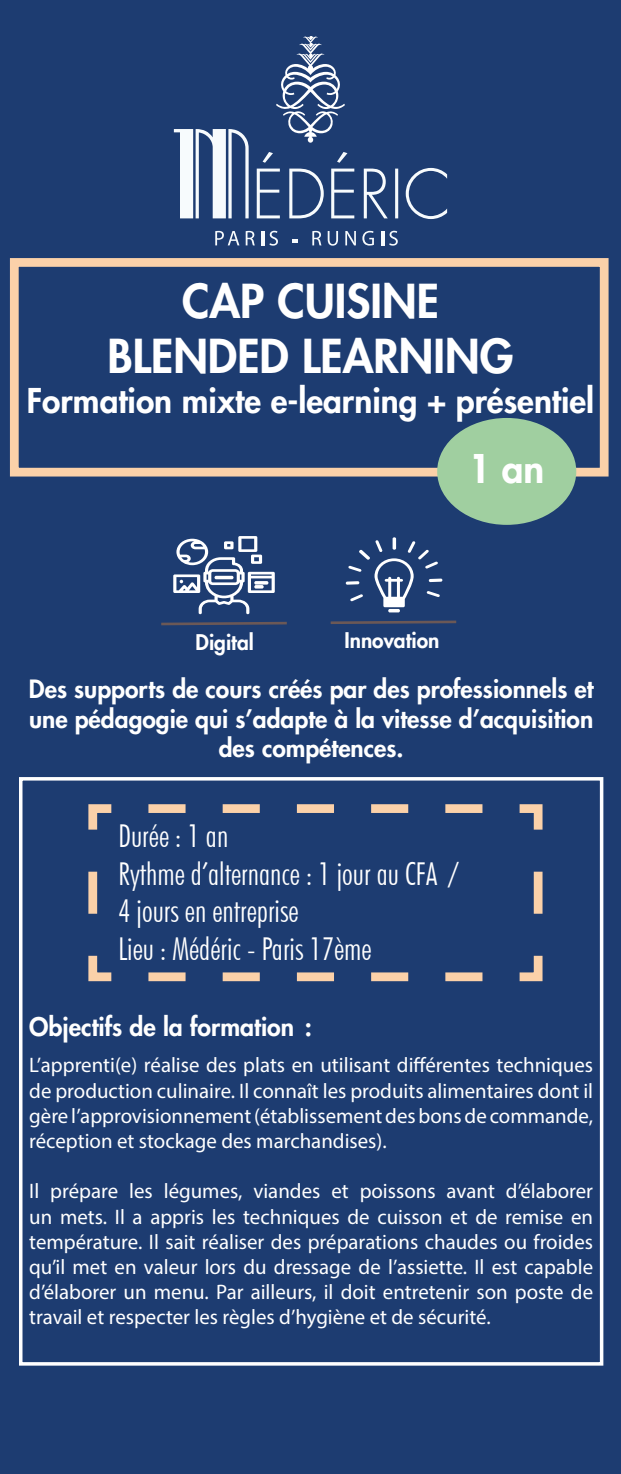
<style>
.page{position:relative;width:621px;height:1474px;background:#fff}
.page>*{position:absolute;margin:0;border:0;box-sizing:border-box;transform-origin:0 0}
.t1{font:800 45.5px/54.6px "Futura";color:#fff;text-align:center}
.t2{font:800 38.5px "Futura";color:#fff}
.t3{font:800 33.25px "Futura";color:#fff}
.t4{font:300 condensed 31.5px/37.8px "Futura BT";color:#fff}
.t5{font:800 24.85px "Futura";color:#fff}
.t6{font:800 24.5px/29.4px "Futura";color:#fff;text-align:center}
.t7{font:21px/25.2px "Myriad Pro";color:#fff;text-align:justify}
.t8{font:800 21px "Futura";color:#fff}
</style>
<div class="page">
<div style="left:0;top:0;width:620px;height:1473px;background:#1d3c71"></div>
<div style="left:10px;top:258px;width:598px;height:218px;border:9px solid #fbd1a9"></div>
<svg style="left:215px;top:231px;width:24px;height:14px"></svg>
<svg style="left:245px;top:231px;width:9px;height:14px"></svg>
<hr style="left:261px;top:231px;width:3px;height:14px;background:#f7fbfd">
<svg style="left:269px;top:231px;width:9px;height:15px"></svg>
<svg style="left:292px;top:239px;width:5px;height:3px"></svg>
<svg style="left:312px;top:231px;width:9px;height:14px"></svg>
<svg style="left:327px;top:231px;width:11px;height:15px"></svg>
<svg style="left:345px;top:231px;width:10px;height:14px"></svg>
<svg style="left:362px;top:231px;width:11px;height:14px"></svg>
<svg style="left:381px;top:231px;width:3px;height:14px"></svg>
<svg style="left:389px;top:231px;width:8px;height:15px"></svg>
<svg style="left:174px;top:36px;width:272px;height:183px"></svg>
<div style="left:19px;top:777px;width:583px;height:588px;border:4px solid #fff"></div>
<svg style="left:88px;top:804px;width:455px;height:178px"></svg>
<div style="left:437px;top:419px;width:138px;height:105px;background:#a0cfa0;border-radius:50%"></div>
<div style="left:437px;top:418px;width:138px;height:107px;border:2px solid #a0cfa0;border-radius:50%"></div>
<svg style="left:173px;top:536px;width:101px;height:78px"></svg>
<hr style="left:214px;top:576px;width:19px;height:3px;background:#fff;border-radius:2px">
<svg style="left:345px;top:540px;width:97px;height:72px"></svg>
<svg style="left:161px;top:622px;width:125px;height:3px"></svg>
<svg style="left:330px;top:620px;width:126px;height:4px"></svg>
<h1 class="t1" style="left:107px;top:274px;width:407px">CAP CUISINE<br>BLENDED LEARNING</h1>
<h3 class="t3" style="left:27px;top:379px;width:568px">Formation mixte e-learning + présentiel</h3>
<h2 class="t2" style="left:468px;top:444px;width:77px">1 an</h2>
<p class="t8" style="left:195px;top:628px;width:60px">Digital</p>
<p class="t8" style="left:344px;top:626px;width:96px">Innovation</p>
<p class="t6" style="left:29px;top:674px;width:565px">Des supports de cours créés par des professionnels et une pédagogie qui s’adapte à la vitesse d’acquisition des compétences.</p>
<h3 class="t4" style="left:118px;top:816px;width:341px">Durée : 1 an<br>Rythme d’alternance : 1 jour au CFA /<br>4 jours en entreprise<br>Lieu : Médéric - Paris 17ème</h3>
<p class="t5" style="left:29px;top:1011px;width:284px">Objectifs de la formation :</p>
<p class="t7" style="left:29px;top:1052px;width:565px">L’apprenti(e) réalise des plats en utilisant différentes techniques de production culinaire. Il connaît les produits alimentaires dont il gère l’approvisionnement (établissement des bons de commande, réception et stockage des marchandises).</p>
<p class="t7" style="left:29px;top:1178px;width:565px">Il prépare les légumes, viandes et poissons avant d’élaborer un mets. Il a appris les techniques de cuisson et de remise en température. Il sait réaliser des préparations chaudes ou froides qu’il met en valeur lors du dressage de l’assiette. Il est capable d’élaborer un menu. Par ailleurs, il doit entretenir son poste de travail et respecter les règles d’hygiène et de sécurité.</p>
</div>
